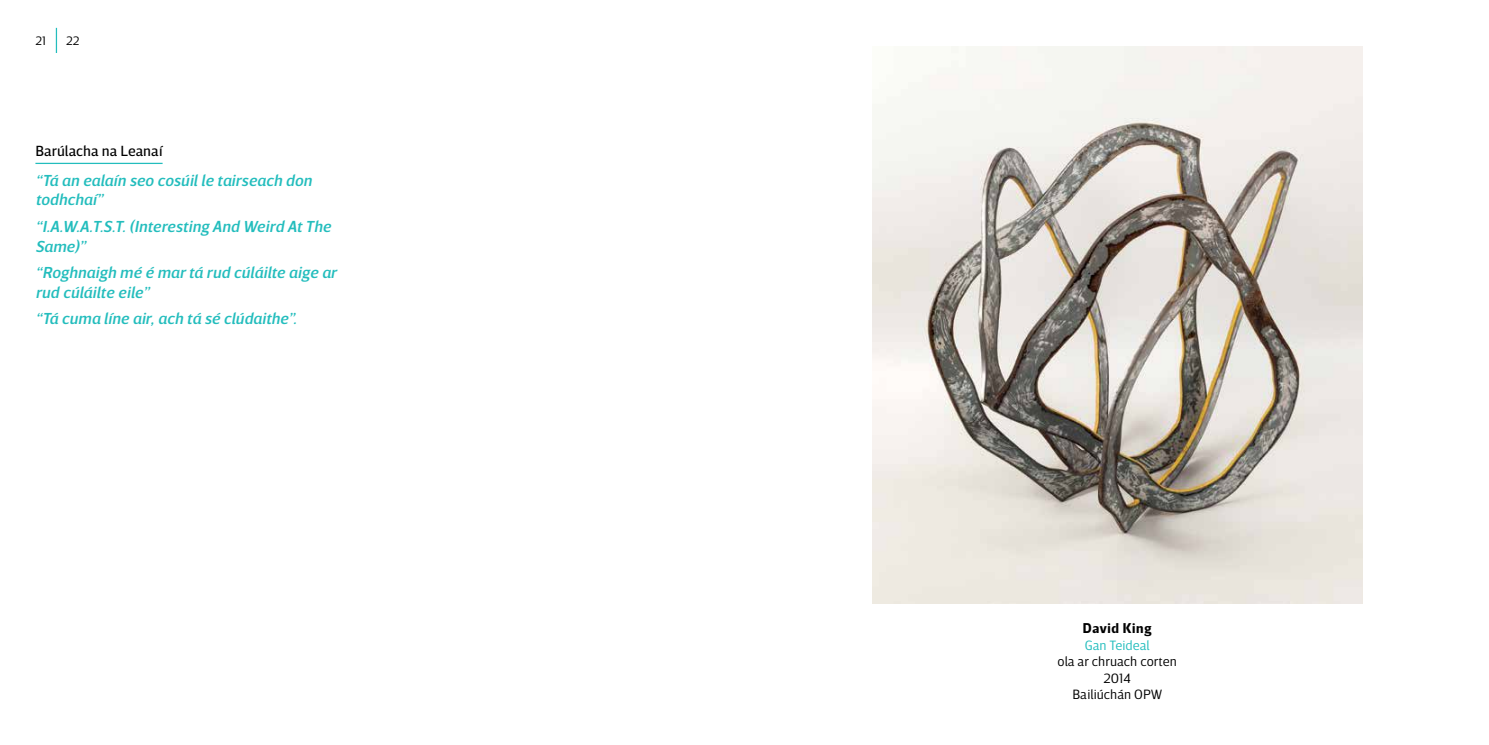
<style>
.page{position:relative;width:1489px;height:745px;background:#fff}
.page>*{position:absolute;margin:0;border:0;box-sizing:border-box;transform-origin:0 0}
.t1{font:italic 500 16.25px/19.5px "Breve Sans Text";color:#23bdbd}
.t2{font:15px "Breve Sans Text";color:#000}
.t3{font:300 13.75px/16.5px "Breve Sans Text";color:#000;text-align:center}
.t4{font:300 13.75px "Breve Sans Text";color:#23bdbd}
.t5{font:700 13.75px "Breve Sans Title";letter-spacing:.05em;color:#000}
.t6{font:300 12.5px "Breve Sans Text";color:#000}
</style>
<div class="page">
<img style="left:872px;top:46px;width:489px;height:557px">
<hr style="left:35px;top:163px;width:128px;height:1px;background:#23bdbd">
<svg style="left:56px;top:28px;width:1px;height:25px"></svg>
<p class="t6" style="left:35px;top:33px;width:12px">21</p>
<p class="t6" style="left:66px;top:33px;width:15px">22</p>
<p class="t2" style="left:35px;top:142px;width:129px">Barúlacha na Leanaí</p>
<p class="t1" style="left:35px;top:171px;width:278px">“Tá an ealaín seo cosúil le tairseach don todhchaí”</p>
<p class="t1" style="left:35px;top:217px;width:297px">“I.A.W.A.T.S.T. (Interesting And Weird At The<br>Same)”</p>
<p class="t1" style="left:35px;top:263px;width:303px">“Roghnaigh mé é mar tá rud cúláilte aige ar rud cúláilte eile”</p>
<p class="t1" style="left:35px;top:309px;width:262px">“Tá cuma líne air, ach tá sé clúdaithe”.</p>
<p class="t5" style="left:1082px;top:619px;width:70px">David King</p>
<p class="t4" style="left:1084px;top:637px;width:66px">Gan Teideal</p>
<p class="t3" style="left:1057px;top:653px;width:121px">ola ar chruach corten<br>2014<br>Bailiúchán OPW</p>
</div>
